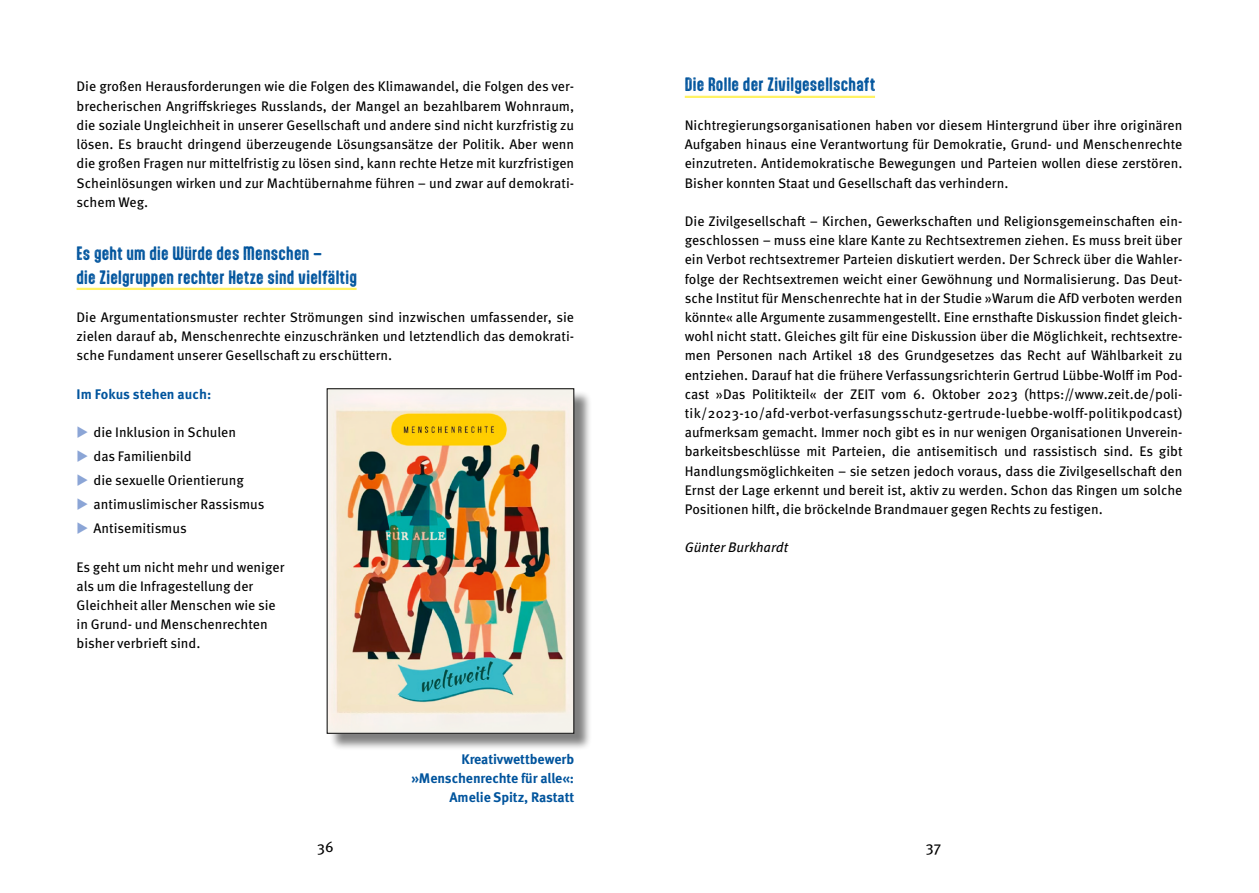
<style>
.page{position:relative;width:1259px;height:893px;background:#fff}
.page>*{position:absolute;margin:0;border:0;box-sizing:border-box;transform-origin:0 0}
._01_Aptly_11_unterstrichen{font:16.5px/24px "Aptly Rust";letter-spacing:.015em;color:#00549d}
._01_Meta_Book_95{font:15px "Meta Pro";color:#000}
._01_Meta_Book_95-2{font:13.8px/19.2px "Meta Pro";color:#000;text-align:justify}
._01_Meta_regular_925_Einzug{font:13.8px "Meta Pro";color:#000}
._01_Meta_Book_95-3{font:700 13.8px/19.2px "Meta Pro";letter-spacing:-.005em;color:#00549d;text-align:right}
._01_Meta_Book_95-4{font:italic 13.8px "Meta Pro";color:#000}
.s1{color:#8ba5d6}
</style>
<div class="page">
<hr style="left:77px;top:288px;width:279px;height:2px;background:#fff264">
<hr style="left:685px;top:96px;width:190px;height:2px;background:#fff264">
<div style="left:329px;top:391px;width:263px;height:360px;background:#000;opacity:.5"></div>
<img style="left:329px;top:390px;width:243px;height:342px">
<p class="_01_Meta_Book_95-2" style="left:77px;top:76px;width:499px">Die großen Herausforderungen wie die Folgen des Klimawandel, die Folgen des ver&shy;brecherischen Angriffskrieges Russlands, der Mangel an bezahlbarem Wohnraum, die soziale Ungleichheit in unserer Gesellschaft und andere sind nicht kurzfristig zu lösen. Es braucht dringend überzeugende Lösungsansätze der Politik. Aber wenn die großen Fragen nur mittelfristig zu lösen sind, kann rechte Hetze mit kurzfristigen Scheinlösungen wirken und zur Machtübernahme führen – und zwar auf demokrati&shy;schem Weg.</p>
<p class="_01_Aptly_11_unterstrichen" style="left:77px;top:240px;width:282px">Es geht um die Würde des Menschen –<br>die Zielgruppen rechter Hetze sind vielfältig</p>
<p class="_01_Meta_Book_95-2" style="left:77px;top:307px;width:499px">Die Argumentationsmuster rechter Strömungen sind inzwischen umfassender, sie zielen darauf ab, Menschenrechte einzuschränken und letztendlich das demokrati&shy;sche Fundament unserer Gesellschaft zu erschüttern.</p>
<p class="_01_Meta_Book_95-3" style="left:77px;top:383px;width:136px">Im Fokus stehen auch:</p>
<p class="_01_Meta_Book_95-2" style="left:77px;top:422px;width:161px"><span class="s1">◆</span> die Inklusion in Schulen</p>
<p class="_01_Meta_regular_925_Einzug" style="left:77px;top:446px;width:116px"><span class="s1">◆</span> das Familienbild</p>
<p class="_01_Meta_regular_925_Einzug" style="left:77px;top:470px;width:169px"><span class="s1">◆</span> die sexuelle Orientierung</p>
<p class="_01_Meta_regular_925_Einzug" style="left:77px;top:494px;width:189px"><span class="s1">◆</span> antimuslimischer Rassismus</p>
<p class="_01_Meta_regular_925_Einzug" style="left:77px;top:518px;width:112px"><span class="s1">◆</span> Antisemitismus</p>
<p class="_01_Meta_Book_95-2" style="left:77px;top:556px;width:209px;text-align:left">Es geht um nicht mehr und weniger als um die Infragestellung der<br>Gleichheit aller Menschen wie sie in Grund- und Menschenrechten bisher verbrieft sind.</p>
<p class="_01_Meta_Book_95-3" style="left:411px;top:748px;width:164px">Kreativwettbewerb »Menschenrechte für alle«:</p>
<p class="_01_Meta_Book_95-3" style="left:449px;top:787px;width:126px">Amelie Spitz, Rastatt</p>
<p class="_01_Aptly_11_unterstrichen" style="left:685px;top:72px;width:192px">Die Rolle der Zivilgesellschaft</p>
<p class="_01_Meta_Book_95-2" style="left:685px;top:115px;width:499px">Nichtregierungsorganisationen haben vor diesem Hintergrund über ihre originären Aufgaben hinaus eine Verantwortung für Demokratie, Grund- und Menschenrechte einzutreten. Antidemokratische Bewegungen und Parteien wollen diese zerstören.<br>Bisher konnten Staat und Gesellschaft das verhindern.</p>
<p class="_01_Meta_Book_95-2" style="left:685px;top:211px;width:499px;text-align:left">Die Zivilgesellschaft – Kirchen, Gewerkschaften und Religionsgemeinschaften ein&shy;geschlossen – muss eine klare Kante zu Rechtsextremen ziehen. Es muss breit über ein Verbot rechtsextremer Parteien diskutiert werden. Der Schreck über die Wahler&shy;folge der Rechtsextremen weicht einer Gewöhnung und Normalisierung. Das Deut&shy;sche Institut für Menschenrechte hat in der Studie »Warum die AfD verboten werden könnte« alle Argumente zusammengestellt. Eine ernsthafte Diskussion findet gleich&shy;wohl nicht statt. Gleiches gilt für eine Diskussion über die Möglichkeit, rechtsextre&shy;men Personen nach Artikel 18 des Grundgesetzes das Recht auf Wählbarkeit zu entziehen. Darauf hat die frühere Verfassungsrichterin Gertrud Lübbe-Wolff im Pod&shy;cast »Das Politikteil« der ZEIT vom 6. Oktober 2023 (https://www.zeit.de/poli&shy;tik/2023-10/afd-verbot-verfasungsschutz-gertrude-luebbe-wolff-politikpodcast) aufmerksam gemacht. Immer noch gibt es in nur wenigen Organisationen Unverein&shy;barkeitsbeschlüsse mit Parteien, die antisemitisch und rassistisch sind. Es gibt Handlungsmöglichkeiten – sie setzen jedoch voraus, dass die Zivilgesellschaft den Ernst der Lage erkennt und bereit ist, aktiv zu werden. Schon das Ringen um solche Positionen hilft, die bröckelnde Brandmauer gegen Rechts zu festigen.</p>
<p class="_01_Meta_Book_95-4" style="left:685px;top:537px;width:105px">Günter Burkhardt</p>
<p class="_01_Meta_Book_95" style="left:317px;top:835px;width:18px">36</p>
<p class="_01_Meta_Book_95" style="left:926px;top:835px;width:17px">37</p>
</div>
